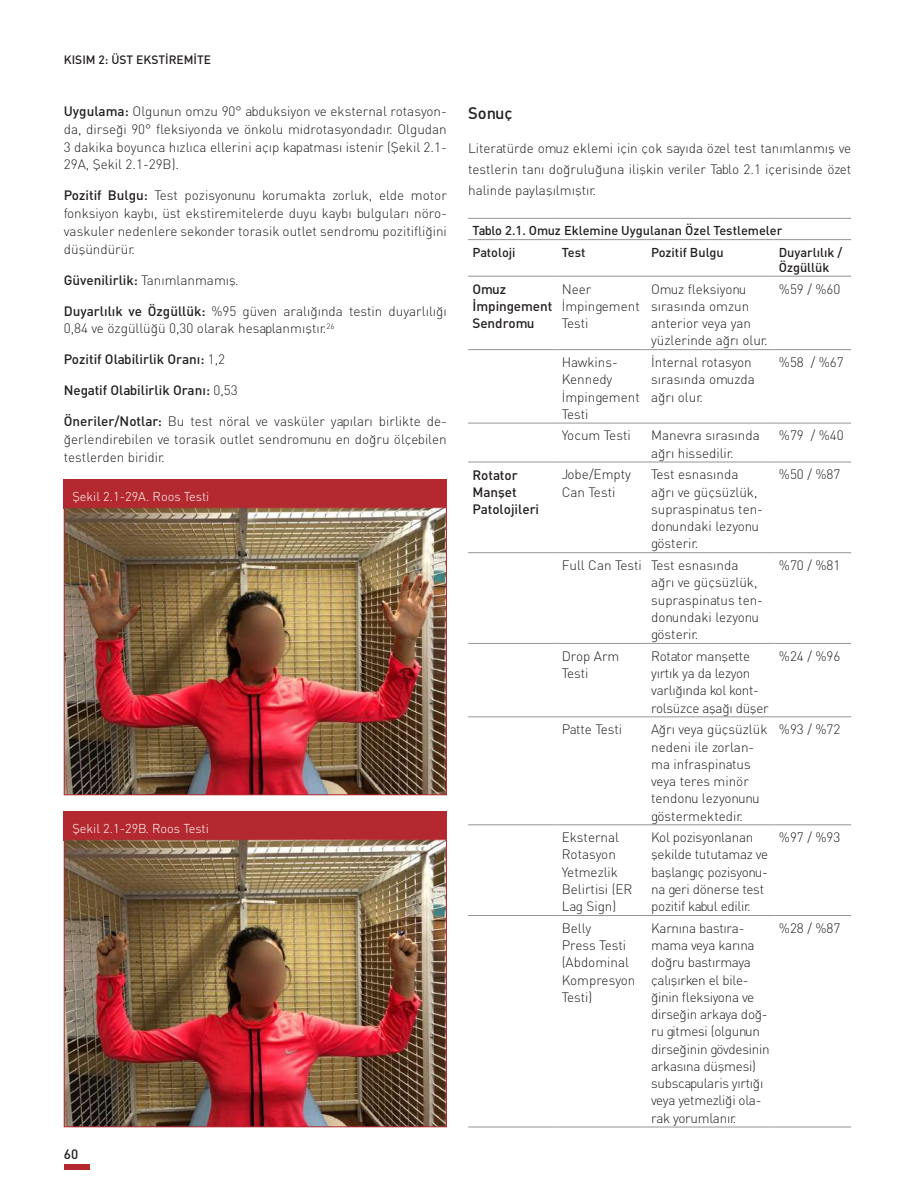
<style>
.page{position:relative;width:915px;height:1191px;background:#fff}
.page>*{position:absolute;margin:0;border:0;box-sizing:border-box;transform-origin:0 0}
.t1{font:16.5px "DIN Medium Tr";color:#231f20}
.t2{font:13.5px/17.2px "DINT Light Tr";color:#231f20}
.t3{font:13.5px/17.2px "DINT Light Tr";letter-spacing:-.02em;color:#231f20}
.t4{font:13.5px/17.2px "DIN Medium Tr";color:#231f20}
.t5{font:12.75px/21.3px "DIN Medium Tr";color:#231f20}
.t6{font:12.75px "DINT Light Tr";color:#fff}
.t7{font:12px "DIN Medium Tr";color:#231f20}
.s1{font-family:"DIN Medium Tr"}
.s2{font-family:"DINT Light Tr"}
</style>
<div class="page">
<div style="left:64px;top:1163px;width:25px;height:6px;background:#b4292f"></div>
<hr style="left:468px;top:276px;width:89px;height:1px;background:#939598">
<hr style="left:557px;top:276px;width:89px;height:1px;background:#939598">
<hr style="left:646px;top:276px;width:128px;height:1px;background:#939598">
<hr style="left:774px;top:276px;width:76px;height:1px;background:#939598">
<hr style="left:468px;top:349px;width:89px;height:1px;background:#939598">
<hr style="left:557px;top:349px;width:89px;height:1px;background:#939598">
<hr style="left:646px;top:349px;width:128px;height:1px;background:#939598">
<hr style="left:774px;top:349px;width:76px;height:1px;background:#939598">
<hr style="left:468px;top:423px;width:89px;height:1px;background:#939598">
<hr style="left:557px;top:423px;width:89px;height:1px;background:#939598">
<hr style="left:646px;top:423px;width:128px;height:1px;background:#939598">
<hr style="left:774px;top:423px;width:76px;height:1px;background:#939598">
<hr style="left:468px;top:462px;width:89px;height:1px;background:#939598">
<hr style="left:557px;top:462px;width:89px;height:1px;background:#939598">
<hr style="left:646px;top:462px;width:128px;height:1px;background:#939598">
<hr style="left:774px;top:462px;width:76px;height:1px;background:#939598">
<hr style="left:468px;top:552px;width:89px;height:1px;background:#939598">
<hr style="left:557px;top:552px;width:89px;height:1px;background:#939598">
<hr style="left:646px;top:552px;width:128px;height:1px;background:#939598">
<hr style="left:774px;top:552px;width:76px;height:1px;background:#939598">
<hr style="left:468px;top:643px;width:89px;height:1px;background:#939598">
<hr style="left:557px;top:643px;width:89px;height:1px;background:#939598">
<hr style="left:646px;top:643px;width:128px;height:1px;background:#939598">
<hr style="left:774px;top:643px;width:76px;height:1px;background:#939598">
<hr style="left:468px;top:716px;width:89px;height:1px;background:#939598">
<hr style="left:557px;top:716px;width:89px;height:1px;background:#939598">
<hr style="left:646px;top:716px;width:128px;height:1px;background:#939598">
<hr style="left:774px;top:716px;width:76px;height:1px;background:#939598">
<hr style="left:468px;top:824px;width:89px;height:1px;background:#939598">
<hr style="left:557px;top:824px;width:89px;height:1px;background:#939598">
<hr style="left:646px;top:824px;width:128px;height:1px;background:#939598">
<hr style="left:774px;top:824px;width:76px;height:1px;background:#939598">
<hr style="left:468px;top:915px;width:89px;height:1px;background:#939598">
<hr style="left:557px;top:915px;width:89px;height:1px;background:#939598">
<hr style="left:646px;top:915px;width:128px;height:1px;background:#939598">
<hr style="left:774px;top:915px;width:76px;height:1px;background:#939598">
<hr style="left:468px;top:218px;width:89px;height:1px;background:#939598">
<hr style="left:557px;top:218px;width:89px;height:1px;background:#939598">
<hr style="left:646px;top:218px;width:128px;height:1px;background:#939598">
<hr style="left:774px;top:218px;width:76px;height:1px;background:#939598">
<hr style="left:468px;top:239px;width:89px;height:1px;background:#939598">
<hr style="left:557px;top:239px;width:89px;height:1px;background:#939598">
<hr style="left:646px;top:239px;width:128px;height:1px;background:#939598">
<hr style="left:774px;top:239px;width:76px;height:1px;background:#939598">
<hr style="left:468px;top:1126px;width:89px;height:1px;background:#939598">
<hr style="left:557px;top:1126px;width:89px;height:1px;background:#939598">
<hr style="left:646px;top:1126px;width:128px;height:1px;background:#939598">
<hr style="left:774px;top:1126px;width:76px;height:1px;background:#939598">
<div style="left:64px;top:479px;width:382px;height:30px;background:#b4292f"></div>
<img style="left:66px;top:509px;width:378px;height:284px">
<div style="left:64px;top:507px;width:382px;height:288px;border:1px solid #b4292f"></div>
<div style="left:64px;top:811px;width:382px;height:30px;background:#b4292f"></div>
<img style="left:66px;top:841px;width:378px;height:284px">
<div style="left:64px;top:839px;width:382px;height:288px;border:1px solid #b4292f"></div>
<p class="t7" style="left:64px;top:52px;width:149px">KISIM 2: ÜST EKSTİREMİTE</p>
<p class="t2" style="left:64px;top:102px;width:384px;line-height:18px;text-align:justify"><span class="s1">Uygulama:</span> Olgunun omzu 90° abduksiyon ve eksternal rotasyon&shy;da, dirseği 90° fleksiyonda ve önkolu midrotasyondadır. Olgudan 3 dakika boyunca hızlıca ellerini açıp kapatması istenir (Şekil 2.1- 29A, Şekil 2.1-29B).</p>
<p class="t2" style="left:64px;top:186px;width:384px;line-height:18px;text-align:justify"><span class="s1">Pozitif Bulgu:</span> Test pozisyonunu korumakta zorluk, elde motor fonksiyon kaybı, üst ekstiremitelerde duyu kaybı bulguları nöro&shy;vaskuler nedenlere sekonder torasik outlet sendromu pozitifliğini düşündürür.</p>
<p class="t2" style="left:64px;top:271px;width:176px"><span class="s1">Güvenilirlik:</span> Tanımlanmamış.</p>
<p class="t2" style="left:64px;top:301px;width:384px;line-height:18px"><span class="s1">Duyarlılık ve Özgüllük:</span> %95 güven aralığında testin duyarlılığı<br>0,84 ve özgüllüğü 0,30 olarak hesaplanmıştır.<sup>26</sup></p>
<p class="t4" style="left:64px;top:350px;width:163px">Pozitif Olabilirlik Oranı: <span class="s2">1,2</span></p>
<p class="t4" style="left:64px;top:381px;width:175px">Negatif Olabilirlik Oranı: <span class="s2">0,53</span></p>
<p class="t2" style="left:64px;top:411px;width:384px;line-height:18px;text-align:justify"><span class="s1">Öneriler/Notlar:</span> Bu test nöral ve vasküler yapıları birlikte de&shy;ğerlendirebilen ve torasik outlet sendromunu en doğru ölçebilen testlerden biridir.</p>
<p class="t6" style="left:72px;top:488px;width:138px">Şekil 2.1-29A. Roos Testi</p>
<p class="t6" style="left:72px;top:820px;width:138px">Şekil 2.1-29B. Roos Testi</p>
<p class="t4" style="left:64px;top:1144px;width:16px">60</p>
<p class="t1" style="left:468px;top:102px;width:46px">Sonuç</p>
<p class="t2" style="left:468px;top:137px;width:384px;line-height:21.3px;text-align:justify">Literatürde omuz eklemi için çok sayıda özel test tanımlanmış ve testlerin tanı doğruluğuna ilişkin veriler Tablo 2.1 içerisinde özet halinde paylaşılmıştır.</p>
<p class="t5" style="left:472px;top:220px;width:311px">Tablo 2.1. Omuz Eklemine Uygulanan Özel Testlemeler<br>Patoloji</p>
<p class="t5" style="left:561px;top:241px;width:25px">Test</p>
<p class="t5" style="left:651px;top:241px;width:74px">Pozitif Bulgu</p>
<p class="t5" style="left:778px;top:244px;width:65px;line-height:15.3px">Duyarlılık /<br>Özgüllük</p>
<p class="t4" style="left:472px;top:280px;width:82px">Omuz<br>İmpingement<br>Sendromu</p>
<p class="t2" style="left:561px;top:280px;width:79px">Neer<br>İmpingement<br>Testi</p>
<p class="t2" style="left:651px;top:280px;width:118px">Omuz fleksiyonu sırasında omzun anterior veya yan yüzlerinde ağ rı olur.</p>
<p class="t2" style="left:778px;top:280px;width:63px">%59 / %60</p>
<p class="t2" style="left:561px;top:353px;width:79px">Hawkins-<br>Kennedy<br>İmpingement<br>Testi</p>
<p class="t2" style="left:651px;top:353px;width:105px">İnternal rotasyon sırasında omuzda ağ rı olur.</p>
<p class="t2" style="left:778px;top:353px;width:67px">%58 / %67</p>
<p class="t2" style="left:561px;top:427px;width:70px">Yocum Testi</p>
<p class="t2" style="left:651px;top:427px;width:110px">Manevra sırasında ağ rı hissedilir.</p>
<p class="t2" style="left:778px;top:427px;width:67px">%79 / %40</p>
<p class="t4" style="left:472px;top:466px;width:68px">Rotator<br>Manşet<br>Patolojileri</p>
<p class="t2" style="left:561px;top:466px;width:71px">Jobe/Empty<br>Can Testi</p>
<p class="t2" style="left:651px;top:466px;width:113px">Test esnasında<br>ağ rı ve güçsüzlü k, supraspinatus ten&shy;donundaki lezyonu gösterir.</p>
<p class="t2" style="left:778px;top:466px;width:63px">%50 / %87</p>
<p class="t2" style="left:651px;top:556px;width:113px;text-indent:-89px">Full Can Testi Test esnasında<br>ağ rı ve güçsüzlü k, supraspinatus ten&shy;donundaki lezyonu gösterir.</p>
<p class="t2" style="left:778px;top:556px;width:63px">%70 / %81</p>
<p class="t2" style="left:561px;top:647px;width:59px">Drop Arm<br>Testi</p>
<p class="t3" style="left:651px;top:647px;width:119px">Rotator manşette yırtık ya da lezyon varlığında kol kont&shy;rolsüzce aşağ ı düşer</p>
<p class="t2" style="left:778px;top:647px;width:63px">%24 / %96</p>
<p class="t2" style="left:561px;top:720px;width:62px">Patte Testi</p>
<p class="t2" style="left:651px;top:720px;width:118px">Ağ rı veya güçsüzlü k nedeni ile zorlan&shy;ma infraspinatus veya teres minör tendonu lezyonunu göstermektedir.</p>
<p class="t2" style="left:778px;top:720px;width:63px">%93 / %72</p>
<p class="t2" style="left:561px;top:828px;width:72px">Eksternal<br>Rotasyon<br>Yetmezlik<br>Belirtisi (ER<br>Lag Sign)</p>
<p class="t3" style="left:651px;top:828px;width:118px">Kol pozisyonlanan şekilde tututamaz ve başlangıç pozisyonu&shy;na geri dö nerse test pozitif kabul edilir.</p>
<p class="t2" style="left:778px;top:828px;width:63px">%97 / %93</p>
<p class="t2" style="left:561px;top:919px;width:75px">Belly<br>Press Testi (Abdominal<br>Kompresyon<br>Testi)</p>
<p class="t3" style="left:651px;top:919px;width:120px">Karnına bastıra&shy;mama veya karına doğ ru bastırmaya çalışırken el bile-<br>ğ inin fleksiyona ve dirseğ in arkaya doğ - ru gitmesi (olgunun dirseğinin gövdesinin arkasına düşmesi) subscapularis yırtığ ı veya yetmezliğ i ola&shy;rak yorumlanır.</p>
<p class="t2" style="left:778px;top:919px;width:63px">%28 / %87</p>
</div>
